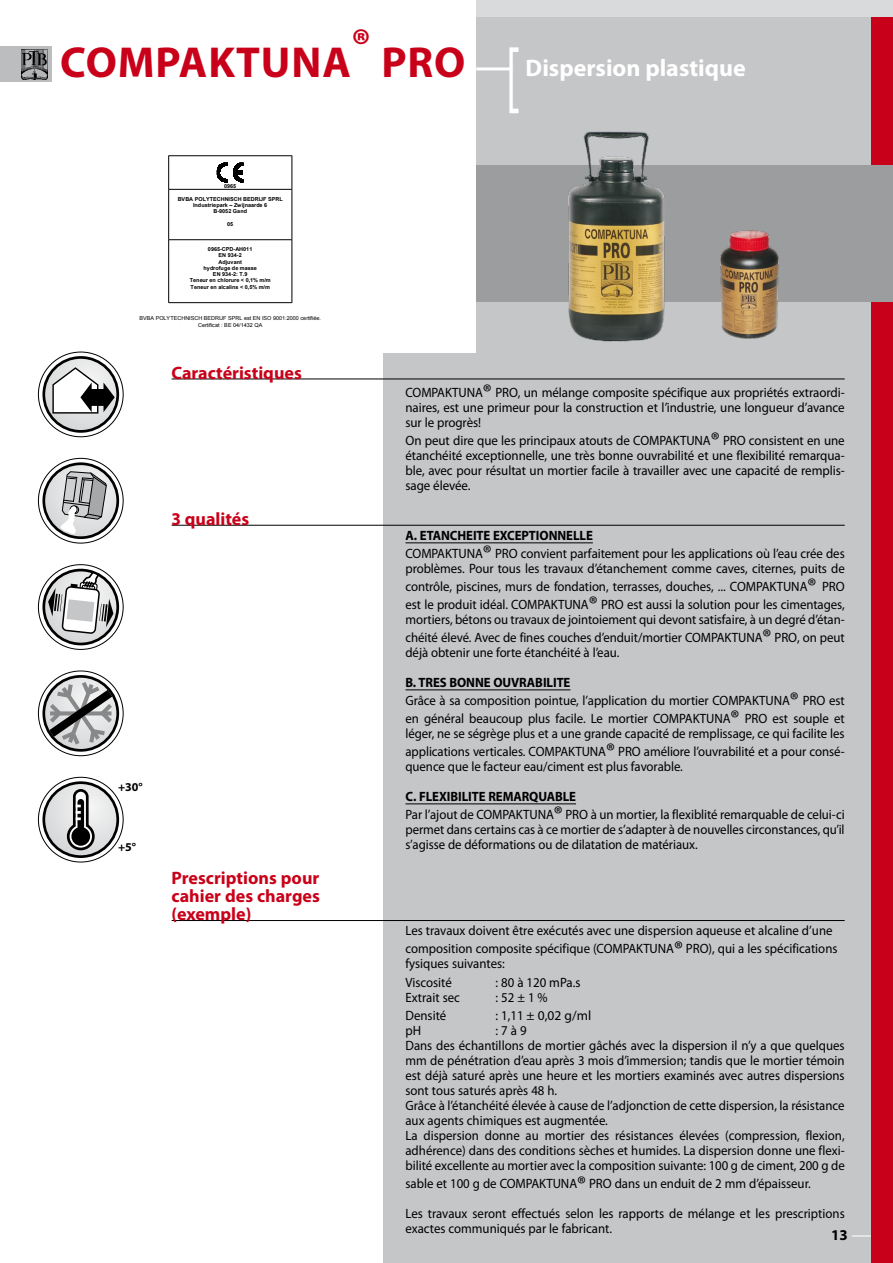
<style>
.page{position:relative;width:893px;height:1263px;background:#fff}
.page>*{position:absolute;margin:0;border:0;box-sizing:border-box;transform-origin:0 0}
.Normaal{font:82.5px "Myriad Pro";color:#fff;scale:.6 1}
.Normaal-2{font:700 43.5px "Myriad Pro";letter-spacing:.02em;color:#c90019}
.t1{font:700 24px "Myriad Pro";color:#fff}
.Normaal-3{font:700 18px/18px "Myriad Pro";color:#c90019;text-align:justify}
.Normaal-4{font:700 18px "Myriad Pro";color:#c90019;scale:.96 1}
.Normaal-5{font:700 15px "Myriad Pro";color:#000}
.Normaal-6{font:13.5px/15px "Myriad Pro";letter-spacing:-.005em;color:#000;scale:.95 1}
.Normaal-7{font:13.5px/15px "Myriad Pro";letter-spacing:-.005em;color:#000;text-align:justify;scale:.96 1}
.Normaal-8{font:700 13.5px "Myriad Pro";letter-spacing:-.005em;color:#000;scale:.95 1}
.t2{font:700 12px "Myriad Pro";color:#000}
.t3{font:700 5.4px/6.3px "Arial";color:#000;text-align:center}
.t4{font:5.4px/6.4px "Arial";color:#000;text-align:center}
.s1{font-size:21.3px}
</style>
<div class="page">
<div style="left:476px;top:0;width:417px;height:1263px;background:#c5c6c8"></div>
<svg style="left:41px;top:461px;width:79px;height:79px"></svg>
<svg style="left:41px;top:355px;width:79px;height:79px"></svg>
<svg style="left:41px;top:780px;width:79px;height:79px"></svg>
<hr style="left:476px;top:67px;width:36px;height:3px;background:#fff">
<div style="left:383px;top:353px;width:484px;height:910px;background:#c5c6c8"></div>
<hr style="left:172px;top:379px;width:673px;height:1px;background:#000">
<hr style="left:172px;top:525px;width:673px;height:1px;background:#000">
<hr style="left:405px;top:542px;width:188px;height:1px;background:#000">
<hr style="left:405px;top:689px;width:165px;height:1px;background:#000">
<hr style="left:405px;top:803px;width:171px;height:1px;background:#000">
<hr style="left:172px;top:920px;width:673px;height:1px;background:#000">
<svg style="left:40px;top:674px;width:81px;height:79px"></svg>
<svg style="left:41px;top:567px;width:79px;height:80px"></svg>
<div style="left:0;top:47px;width:51px;height:35px;background:#bcbdbe"></div>
<img style="left:22px;top:49px;width:26px;height:31px">
<svg style="left:217px;top:163px;width:27px;height:20px"></svg>
<hr style="left:169px;top:155px;width:123px;height:1px;background:#000">
<hr style="left:168px;top:156px;width:1px;height:33px;background:#000">
<hr style="left:292px;top:156px;width:1px;height:33px;background:#000">
<hr style="left:169px;top:189px;width:123px;height:1px;background:#000">
<hr style="left:168px;top:189px;width:1px;height:51px;background:#000">
<hr style="left:292px;top:189px;width:1px;height:51px;background:#000">
<hr style="left:169px;top:239px;width:123px;height:1px;background:#000">
<hr style="left:168px;top:240px;width:1px;height:63px;background:#000">
<hr style="left:169px;top:302px;width:123px;height:1px;background:#000">
<hr style="left:292px;top:240px;width:1px;height:63px;background:#000">
<hr style="left:853px;top:1236px;width:40px;height:1px;background:#e3e4e4">
<div style="left:872px;top:0;width:21px;height:1263px;background:#c90019"></div>
<div style="left:476px;top:166px;width:417px;height:136px;background:#9c9d9f"></div>
<div style="left:476px;top:0;width:417px;height:17px;background:#d9dadb"></div>
<img style="left:509px;top:131px;width:213px;height:211px">
<img style="left:672px;top:174px;width:155px;height:206px">
<p class="Normaal-2" style="left:60px;top:34px;width:406px">Compaktuna® pro</p>
<p class="t3" style="left:224px;top:183px;width:14px">0965</p>
<p class="t3" style="left:178px;top:196px;width:107px">BVBA POLYTECHNISCH BEDRIJF SPRL<br>Industriepark – Zwijnaarde 6<br>B-9052 Gand</p>
<p class="t3" style="left:227px;top:221px;width:8px">05</p>
<p class="t3" style="left:190px;top:246px;width:83px">0965-CPD-AH011<br>EN 934-2<br>Adjuvant<br>hydrofuge de masse<br>EN 934-2: T.9<br>Teneur en chlorure &lt; 0,1% m/m<br>Teneur en alcalins &lt; 0,5% m/m</p>
<p class="t4" style="left:140px;top:315px;width:183px">BVBA POLYTECHNISCH BEDRIJF SPRL est EN ISO 9001:2000 certifiée.<br>Certificat : BE 04/1432 QA</p>
<p class="Normaal-3" style="left:172px;top:363px;width:132px">Caractéristiques</p>
<p class="Normaal" style="left:505px;top:25px;width:25px">[</p>
<p class="t1" style="left:526px;top:53px;width:222px">Dispersion plastique</p>
<p class="Normaal-4" style="left:172px;top:507px;width:82px">3 qualités</p>
<p class="t2" style="left:118px;top:779px;width:26px">+30°</p>
<p class="t2" style="left:118px;top:839px;width:20px">+5°</p>
<p class="Normaal-3" style="left:172px;top:868px;width:150px">Prescriptions pour cahier des charges (exemple)</p>
<p class="Normaal-6" style="left:405px;top:384px;width:464px;text-align:justify">COMPAKTUNA<span class="s1">®</span> PRO, un mélange composite spécifique aux propriétés extraordi&shy;naires, est une primeur pour la construction et l’industrie, une longueur d’avance sur le progrès!</p>
<p class="Normaal-7" style="left:405px;top:432px;width:459px">On peut dire que les principaux atouts de COMPAKTUNA<span class="s1">®</span> PRO consistent en une étanchéité exceptionnelle, une très bonne ouvrabilité et une flexibilité remarqua&shy;ble, avec pour résultat un mortier facile à travailler avec une capacité de remplis&shy;sage élevée.</p>
<p class="Normaal-8" style="left:405px;top:526px;width:152px">A. ETANCHEITE EXCEPTIONN</p>
<p class="Normaal-8" style="left:566px;top:526px;width:30px">ELLE</p>
<p class="Normaal-6" style="left:405px;top:546px;width:464px">COMPAKTUNA<span class="s1">®</span> PRO convient parfaitement pour les applications où l’eau crée des problèmes. Pour tous les travaux d’étanchement comme caves, citernes, puits de</p>
<p class="Normaal-6" style="left:405px;top:577px;width:464px;line-height:18px">contrôle, piscines, murs de fondation, terrasses, douches, ... COMPAKTUNA<span class="s1">®</span> PRO est le produit idéal. COMPAKTUNA<span class="s1">®</span> PRO est aussi la solution pour les cimentages,</p>
<p class="Normaal-6" style="left:405px;top:610px;width:464px;line-height:18px">mortiers, bétons ou travaux de jointoiement qui devont satisfaire, à un degré d’étan&shy;chéité élevé. Avec de fines couches d’enduit/mortier COMPAKTUNA<span class="s1">®</span> PRO, on peut</p>
<p class="Normaal-6" style="left:405px;top:645px;width:227px">déjà obtenir une forte étanchéité à l’eau.</p>
<p class="Normaal-8" style="left:405px;top:673px;width:65px">B. TRES BONN</p>
<p class="Normaal-8" style="left:484px;top:673px;width:93px">E OUVRABILITE</p>
<p class="Normaal-6" style="left:405px;top:691px;width:464px;line-height:18px">Grâce à sa composition pointue, l’application du mortier COMPAKTUNA<span class="s1">®</span> PRO est en général beaucoup plus facile. Le mortier COMPAKTUNA<span class="s1">®</span> PRO est souple et</p>
<p class="Normaal-6" style="left:405px;top:724px;width:464px;line-height:18px">léger, ne se ségrège plus et a une grande capacité de remplissage, ce qui facilite les applications verticales. COMPAKTUNA<span class="s1">®</span> PRO améliore l’ouvrabilité et a pour consé-</p>
<p class="Normaal-6" style="left:405px;top:759px;width:293px">quence que le facteur eau/ciment est plus favorable.</p>
<p class="Normaal-8" style="left:405px;top:787px;width:113px">C. FLEXIBILITE REMAR</p>
<p class="Normaal-8" style="left:529px;top:787px;width:51px">QUABLE</p>
<p class="Normaal-6" style="left:405px;top:807px;width:464px;text-align:justify">Par l’ajout de COMPAKTUNA<span class="s1">®</span> PRO à un mortier, la flexiblité remarquable de celui-ci permet dans certains cas à ce mortier de s’adapter à de nouvelles circonstances, qu’il s’agisse de déformations ou de dilatation de matériaux.</p>
<p class="Normaal-6" style="left:405px;top:921px;width:456px;line-height:18px">Les travaux doivent être exécutés avec une dispersion aqueuse et alcaline d’une composition composite spécifique (COMPAKTUNA<span class="s1">®</span> PRO), qui a les spécifications</p>
<p class="Normaal-6" style="left:405px;top:956px;width:106px">fysiques suivantes:</p>
<p class="Normaal-6" style="left:405px;top:975px;width:50px">Viscosité</p>
<p class="Normaal-6" style="left:496px;top:975px;width:91px">: 80 à 120 mPa.s</p>
<p class="Normaal-6" style="left:405px;top:990px;width:59px">Extrait sec</p>
<p class="Normaal-6" style="left:496px;top:990px;width:56px">: 52 ± 1 %</p>
<p class="Normaal-6" style="left:405px;top:1008px;width:44px">Densité</p>
<p class="Normaal-6" style="left:496px;top:1008px;width:102px">: 1,11 ± 0,02 g/ml</p>
<p class="Normaal-6" style="left:405px;top:1023px;width:18px">pH</p>
<p class="Normaal-6" style="left:496px;top:1023px;width:34px">: 7 à 9</p>
<p class="Normaal-6" style="left:405px;top:1038px;width:464px;text-align:justify">Dans des échantillons de mortier gâchés avec la dispersion il n’y a que quelques mm de pénétration d’eau après 3 mois d’immersion; tandis que le mortier témoin est déjà saturé après une heure et les mortiers examinés avec autres dispersions sont tous saturés après 48 h.</p>
<p class="Normaal-6" style="left:405px;top:1098px;width:464px">Grâce à l’étanchéité élevée à cause de l’adjonction de cette dispersion, la résistance aux agents chimiques est augmentée.</p>
<p class="Normaal-6" style="left:405px;top:1128px;width:464px;text-align:justify">La dispersion donne au mortier des résistances élevées (compression, flexion, adhérence) dans des conditions sèches et humides. La dispersion donne une flexi&shy;bilité excellente au mortier avec la composition suivante: 100 g de ciment, 200 g de</p>
<p class="Normaal-6" style="left:405px;top:1176px;width:428px">sable et 100 g de COMPAKTUNA<span class="s1">®</span> PRO dans un enduit de 2 mm d’épaisseur.</p>
<p class="Normaal-6" style="left:405px;top:1206px;width:464px">Les travaux seront effectués selon les rapports de mélange et les prescriptions exactes communiqués par le fabricant.</p>
<p class="Normaal-5" style="left:831px;top:1225px;width:18px">13</p>
</div>
